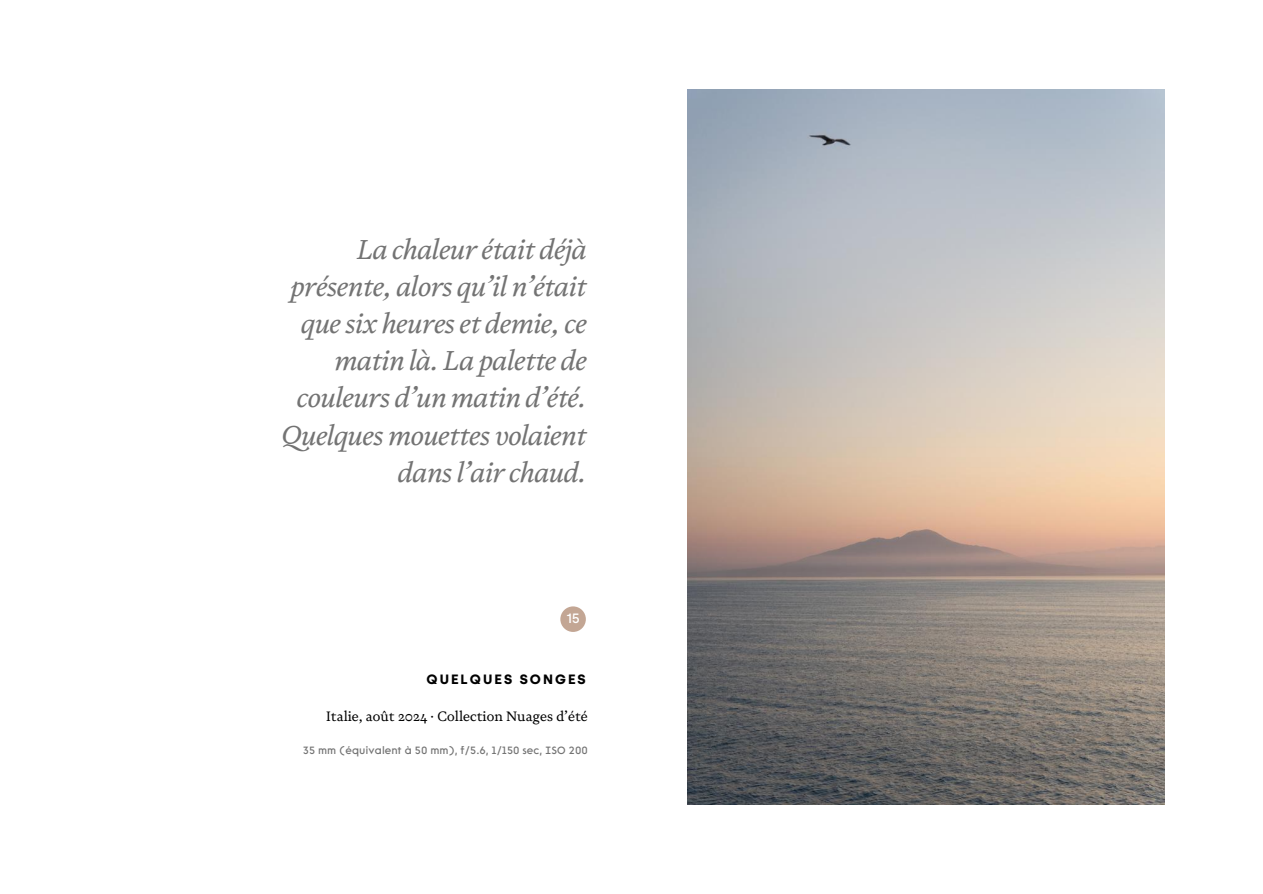
<style>
.page{position:relative;width:1263px;height:894px;background:#fff}
.page>*{position:absolute;margin:0;border:0;box-sizing:border-box;transform-origin:0 0}
.t1{font:italic 27px/37.2px "Novela";letter-spacing:-.02em;color:#737373;text-align:right}
.t2{font:13.5px "Novela";color:#000}
.t3{font:700 13.5px "Silka";letter-spacing:.15em;color:#000}
.t4{font:500 13.5px "Silka";color:#fff}
.t5{font:500 10.5px "Rawest";color:#737373}
</style>
<div class="page">
<div style="left:560px;top:606px;width:26px;height:25px;background:#c3a694;border-radius:50%"></div>
<img style="left:687px;top:89px;width:477px;height:715px">
<p class="t1" style="left:280px;top:230px;width:308px">La chaleur était déjà présente, alors qu’il n’était que six heures et demie, ce matin là. La palette de couleurs d’un matin d’été.<br>Quelques mouettes volaient dans l’air chaud.</p>
<p class="t4" style="left:566px;top:610px;width:16px">15</p>
<p class="t3" style="left:426px;top:671px;width:161px">QUELQUES SONGES</p>
<p class="t2" style="left:326px;top:708px;width:263px">Italie, août 2024 · Collection Nuages d’été</p>
<p class="t5" style="left:303px;top:745px;width:286px">35 mm (équivalent à 50 mm), f/5.6, 1/150 sec, ISO 200</p>
</div>
